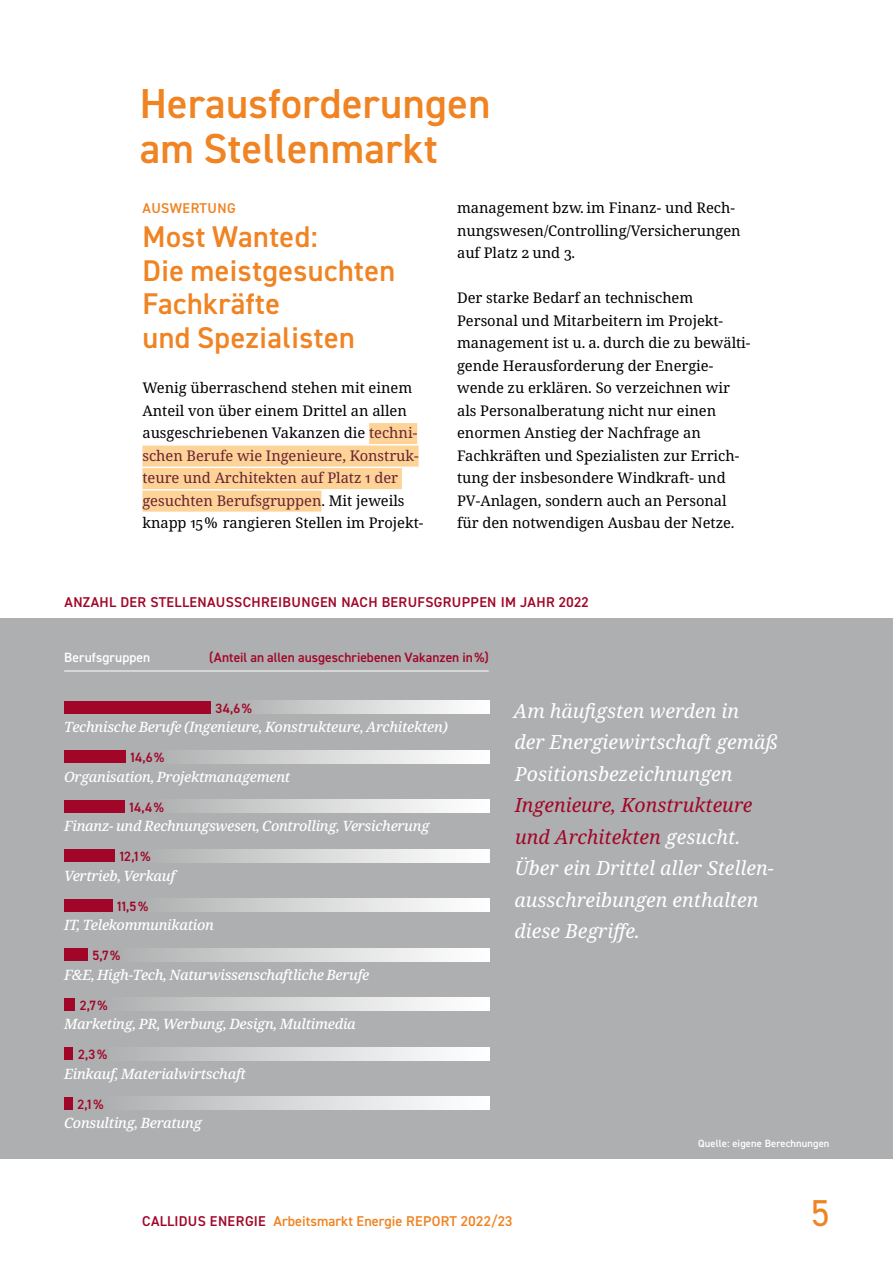
<style>
.page{position:relative;width:893px;height:1263px;background:#fff}
.page>*{position:absolute;margin:0;border:0;box-sizing:border-box;transform-origin:0 0}
.ce-n__h1{font:600 42px/45px "DIN2014";letter-spacing:.01em;color:#f08322}
.t1{font:37.5px "DIN2014";color:#f08322}
.ce-n__h2{font:600 30px/33.8px "DIN2014";letter-spacing:.015em;color:#f08322}
.ce-n__highlight{font:italic 19.5px/31.5px "Noto Serif";color:#fff}
.ce-n_copy__p{font:14.7px/22.5px "Noto Serif";letter-spacing:-.005em;color:#000}
.t2{font:italic 500 14.25px "Noto Serif";letter-spacing:-.02em;color:#fff}
.ce-n__caption{font:600 14.25px "DIN2014";letter-spacing:.025em;color:#a10628}
.ce-n__h3{font:600 14.25px "DIN2014";letter-spacing:.015em;color:#f08322}
.t3{font:600 13.5px "DIN2014";color:#a10628}
.t4{font:600 13.5px "DIN2014";letter-spacing:.005em;color:#fff}
.ce-n__source{font:600 10.5px "DIN2014";letter-spacing:.01em;color:#fff}
.s1{color:#692333}
.s2{color:#a10628}
</style>
<div class="page">
<div style="left:0;top:618px;width:893px;height:540px;background:#aeafb0"></div>
<hr style="left:64px;top:671px;width:425px;height:1px;background:#fff">
<div style="left:64px;top:701px;width:147px;height:13px;background:#a10628"></div>
<svg style="left:261px;top:701px;width:228px;height:13px;background:#ddd"></svg>
<div style="left:64px;top:750px;width:62px;height:13px;background:#a10628"></div>
<svg style="left:191px;top:750px;width:298px;height:13px;background:#ddd"></svg>
<div style="left:64px;top:800px;width:61px;height:13px;background:#a10628"></div>
<svg style="left:190px;top:800px;width:299px;height:13px;background:#ddd"></svg>
<div style="left:64px;top:849px;width:52px;height:13px;background:#a10628"></div>
<svg style="left:182px;top:849px;width:307px;height:13px;background:#ddd"></svg>
<div style="left:64px;top:899px;width:49px;height:13px;background:#a10628"></div>
<svg style="left:180px;top:899px;width:309px;height:13px;background:#ddd"></svg>
<div style="left:64px;top:948px;width:24px;height:13px;background:#a10628"></div>
<svg style="left:160px;top:948px;width:329px;height:13px;background:#ddd"></svg>
<div style="left:64px;top:998px;width:12px;height:13px;background:#a10628"></div>
<svg style="left:149px;top:998px;width:340px;height:13px;background:#ddd"></svg>
<div style="left:64px;top:1047px;width:10px;height:13px;background:#a10628"></div>
<svg style="left:148px;top:1047px;width:341px;height:13px;background:#ddd"></svg>
<div style="left:64px;top:1097px;width:9px;height:13px;background:#a10628"></div>
<svg style="left:147px;top:1097px;width:342px;height:13px;background:#ddd"></svg>
<div style="left:369px;top:423px;width:48px;height:21px;background:#fdd397"></div>
<div style="left:142px;top:446px;width:277px;height:21px;background:#fdd397"></div>
<div style="left:142px;top:468px;width:260px;height:21px;background:#fdd397"></div>
<div style="left:142px;top:491px;width:179px;height:21px;background:#fdd397"></div>
<p class="ce-n__h1" style="left:140px;top:80px;width:352px">Herausforderungen am Stellenmarkt</p>
<p class="ce-n__h3" style="left:143px;top:199px;width:95px">AUSWERTUNG</p>
<p class="ce-n__h2" style="left:142px;top:219px;width:254px">Most Wanted:<br>Die meistgesuchten<br>Fachkräfte<br>und Spezialisten</p>
<p class="ce-n_copy__p" style="left:142px;top:377px;width:282px">Wenig überraschend stehen mit einem Anteil von über einem Drittel an allen ausgeschriebenen Vakanzen die <span class="s1">techni&shy;schen Berufe wie Ingenieure, Konstruk&shy;teure und Architekten auf Platz 1 der gesuchten Berufsgruppen</span>. Mit jeweils knapp 15% rangieren Stellen im Projekt-</p>
<p class="ce-n_copy__p" style="left:457px;top:197px;width:285px">management bzw. im Finanz- und Rech&shy;nungswesen/Controlling/Versicherungen auf Platz 2 und 3.</p>
<p class="ce-n_copy__p" style="left:457px;top:287px;width:295px">Der starke Bedarf an technischem Personal und Mitarbeitern im Projekt&shy;management ist u. a. durch die zu bewälti&shy;gende Herausforderung der Energie&shy;wende zu erklären. So verzeichnen wir als Personalberatung nicht nur einen enormen Anstieg der Nachfrage an Fachkräften und Spezialisten zur Errich&shy;tung der insbesondere Windkraft- und PV-Anlagen, sondern auch an Personal für den notwendigen Ausbau der Netze.</p>
<p class="ce-n__caption" style="left:65px;top:592px;width:526px">ANZAHL DER STELLENAUSSCHREIBUNGEN NACH BERUFSGRUPPEN IM JAHR 2022</p>
<p class="t4" style="left:64px;top:648px;width:88px">Berufsgruppen</p>
<p class="t3" style="left:209px;top:648px;width:281px">(Anteil an allen ausgeschriebenen Vakanzen in %)</p>
<p class="t3" style="left:216px;top:699px;width:38px">34,6 %</p>
<p class="t2" style="left:64px;top:717px;width:385px">Technische Berufe (Ingenieure, Konstrukteure, Architekten)</p>
<p class="t3" style="left:130px;top:749px;width:35px">14,6 %</p>
<p class="t2" style="left:64px;top:767px;width:228px">Organisation, Projektmanagement</p>
<p class="t3" style="left:130px;top:798px;width:36px">14,4 %</p>
<p class="t2" style="left:64px;top:816px;width:367px">Finanz- und Rechnungswesen, Controlling, Versicherung</p>
<p class="t3" style="left:120px;top:848px;width:32px">12,1 %</p>
<p class="t2" style="left:64px;top:866px;width:113px">Vertrieb, Verkauf</p>
<p class="t3" style="left:117px;top:897px;width:32px">11,5 %</p>
<p class="t2" style="left:64px;top:915px;width:151px">IT, Telekommunikation</p>
<p class="t3" style="left:93px;top:947px;width:29px">5,7 %</p>
<p class="t2" style="left:64px;top:965px;width:307px">F&amp;E, High-Tech, Naturwissenschaftliche Berufe</p>
<p class="t3" style="left:80px;top:996px;width:29px">2,7%</p>
<p class="t2" style="left:64px;top:1014px;width:293px">Marketing, PR, Werbung, Design, Multimedia</p>
<p class="t3" style="left:78px;top:1046px;width:30px">2,3 %</p>
<p class="t2" style="left:64px;top:1064px;width:183px">Einkauf, Materialwirtschaft</p>
<p class="t3" style="left:77px;top:1095px;width:28px">2,1 %</p>
<p class="t2" style="left:64px;top:1113px;width:139px">Consulting, Beratung</p>
<p class="ce-n__highlight" style="left:514px;top:695px;width:266px">Am häufigsten werden in<br>der Energiewirtschaft gemäß<br>Positionsbezeichnungen<br><span class="s2">Ingenieure, Konstrukteure und Architekten</span> gesucht.<br>Über ein Drittel aller Stellen&shy;ausschreibungen enthalten diese Begriffe.</p>
<p class="ce-n__source" style="left:698px;top:1136px;width:133px">Quelle: eigene Berechnungen</p>
<p class="ce-n__h3" style="left:142px;top:1211px;width:372px"><span class="s2">CALLIDUS ENERGIE</span> Arbeitsmarkt Energie REPORT 2022/23</p>
<h2 class="t1" style="left:811px;top:1189px;width:20px">5</h2>
</div>
